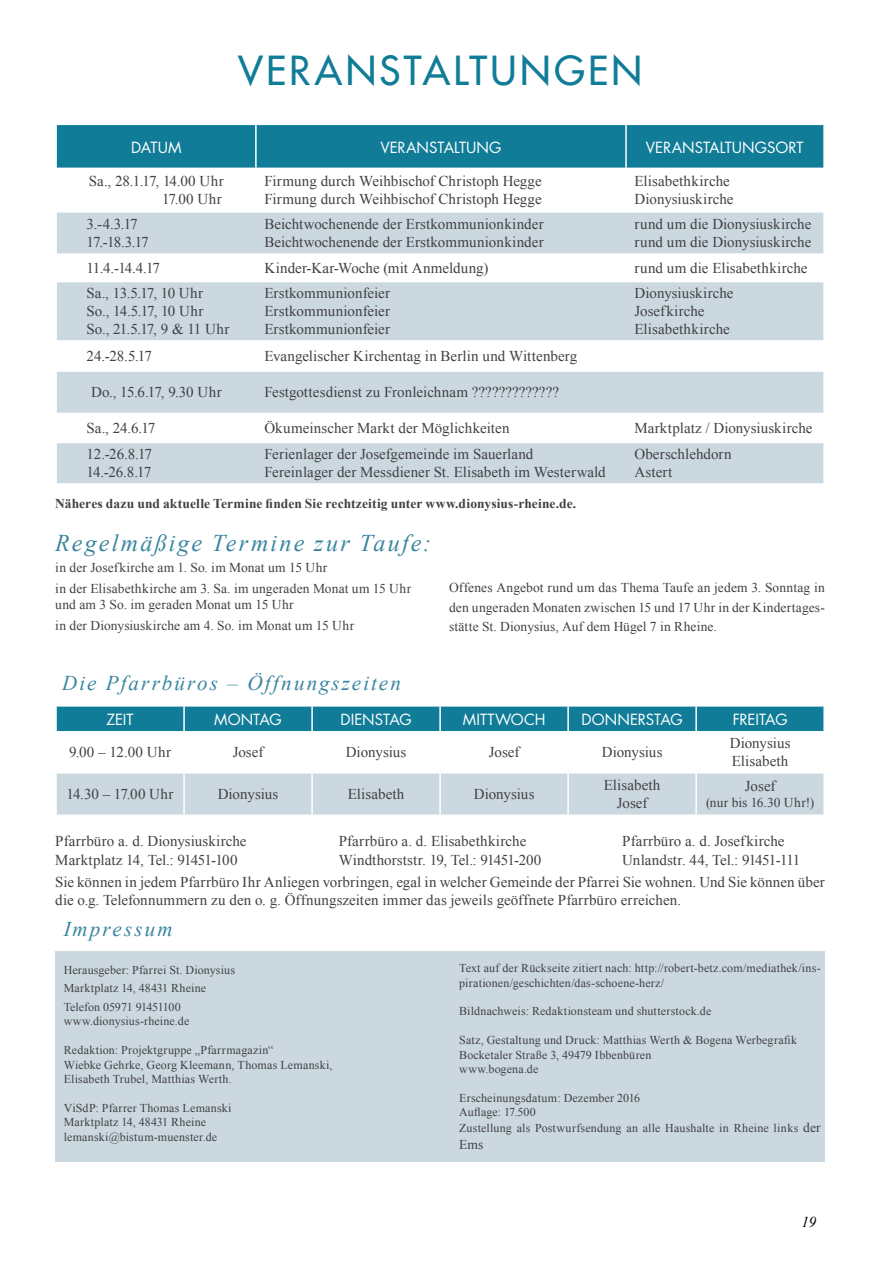
<style>
.page{position:relative;width:893px;height:1263px;background:#fff}
.page>*{position:absolute;margin:0;border:0;box-sizing:border-box;transform-origin:0 0}
.t1{font:500 39px "Futura Std";letter-spacing:.085em;color:#107c97}
.t2{font:italic 24px "Times New Roman";letter-spacing:.095em;color:#39859f}
.t3{font:italic 21px "Times New Roman";letter-spacing:.1em;color:#39859f}
.t4{font:15px/18px "Times New Roman";letter-spacing:.005em;color:#414042}
.t5{font:15px "Futura Std";color:#fff}
.t6{font:15px/18px "Times New Roman";letter-spacing:-.02em;color:#414042}
.t7{font:15px/18px "Times New Roman";letter-spacing:-.045em;color:#414042}
.t8{font:italic 15px "Times New Roman";color:#000}
.t9{font:13.5px/21px "Times New Roman";letter-spacing:.01em;color:#414042}
.t10{font:700 13.5px "Times New Roman";letter-spacing:.005em;color:#414042}
.t11{font:12px/14.4px "Times New Roman";letter-spacing:.015em;color:#414042}
.s1{font-size:13.5px}
</style>
<div class="page">
<div style="left:55px;top:951px;width:770px;height:211px;background:#cbd8e0"></div>
<div style="left:57px;top:125px;width:766px;height:43px;background:#107c97"></div>
<svg style="left:57px;top:213px;width:766px;height:270px;fill:#cbd8e0"></svg>
<hr style="left:255px;top:125px;width:2px;height:43px;background:#fff">
<hr style="left:625px;top:125px;width:2px;height:43px;background:#fff">
<div style="left:57px;top:707px;width:766px;height:24px;background:#107c97"></div>
<div style="left:57px;top:773px;width:766px;height:41px;background:#cbd8e0"></div>
<hr style="left:183px;top:773px;width:2px;height:41px;background:#fff">
<hr style="left:311px;top:773px;width:2px;height:41px;background:#fff">
<hr style="left:439px;top:773px;width:2px;height:41px;background:#fff">
<hr style="left:567px;top:773px;width:2px;height:41px;background:#fff">
<hr style="left:695px;top:773px;width:2px;height:41px;background:#fff">
<hr style="left:183px;top:707px;width:2px;height:24px;background:#fff">
<hr style="left:311px;top:707px;width:2px;height:24px;background:#fff">
<hr style="left:439px;top:707px;width:2px;height:24px;background:#fff">
<hr style="left:567px;top:707px;width:2px;height:24px;background:#fff">
<hr style="left:695px;top:707px;width:2px;height:24px;background:#fff">
<h1 class="t1" style="left:238px;top:46px;width:405px">VERANSTALTUNGEN</h1>
<p class="t5" style="left:131px;top:137px;width:52px">DATUM</p>
<p class="t5" style="left:380px;top:137px;width:123px">VERANSTALTUNG</p>
<p class="t5" style="left:646px;top:137px;width:159px">VERANSTALTUNGSORT</p>
<p class="t4" style="left:89px;top:172px;width:136px;text-align:right">Sa., 28.1.17, 14.00 Uhr<br>17.00 Uhr</p>
<p class="t4" style="left:264px;top:172px;width:279px">Firmung durch Weihbischof Christoph Hegge<br>Firmung durch Weihbischof Christoph Hegge</p>
<p class="t4" style="left:634px;top:172px;width:101px">Elisabethkirche<br>Dionysiuskirche</p>
<p class="t4" style="left:87px;top:215px;width:64px">3.-4.3.17<br>17.-18.3.17</p>
<p class="t4" style="left:264px;top:215px;width:281px">Beichtwochenende der Erstkommunionkinder<br>Beichtwochenende der Erstkommunionkinder</p>
<p class="t4" style="left:634px;top:215px;width:178px">rund um die Dionysiuskirche rund um die Dionysiuskirche</p>
<p class="t4" style="left:87px;top:259px;width:75px">11.4.-14.4.17</p>
<p class="t4" style="left:264px;top:259px;width:225px">Kinder-Kar-Woche (mit Anmeldung)</p>
<p class="t4" style="left:634px;top:259px;width:175px">rund um die Elisabethkirche</p>
<p class="t6" style="left:87px;top:284px;width:144px">Sa., 13.5.17, 10 Uhr<br>So., 14.5.17, 10 Uhr<br>So., 21.5.17, 9 &amp; 11 Uhr</p>
<p class="t4" style="left:264px;top:284px;width:127px;text-align:justify">Erstkommunionfeier Erstkommunionfeier Erstkommunionfeier</p>
<p class="t4" style="left:634px;top:284px;width:101px">Dionysiuskirche<br>Josefkirche<br>Elisabethkirche</p>
<p class="t4" style="left:87px;top:347px;width:67px">24.-28.5.17</p>
<p class="t4" style="left:264px;top:347px;width:315px">Evangelischer Kirchentag in Berlin und Wittenberg</p>
<p class="t4" style="left:91px;top:383px;width:132px">Do., 15.6.17, 9.30 Uhr</p>
<p class="t4" style="left:264px;top:383px;width:296px">Festgottesdienst zu Fronleichnam ?????????????</p>
<p class="t4" style="left:87px;top:419px;width:70px">Sa., 24.6.17</p>
<p class="t4" style="left:264px;top:419px;width:247px">Ökumeinscher Markt der Möglichkeiten</p>
<p class="t4" style="left:634px;top:419px;width:179px">Marktplatz / Dionysiuskirche</p>
<p class="t7" style="left:87px;top:445px;width:67px">12.-26.8.17<br>14.-26.8.17</p>
<p class="t4" style="left:264px;top:445px;width:343px">Ferienlager der Josefgemeinde im Sauerland<br>Fereinlager der Messdiener St. Elisabeth im Westerwald</p>
<p class="t4" style="left:634px;top:445px;width:99px">Oberschlehdorn<br>Astert</p>
<p class="t10" style="left:55px;top:494px;width:523px">Näheres dazu und aktuelle Termine finden Sie rechtzeitig unter www.dionysius-rheine.de.</p>
<h2 class="t2" style="left:55px;top:526px;width:377px">Regelmäßige Termine zur Taufe:</h2>
<p class="t9" style="left:55px;top:557px;width:357px">in der Josefkirche am 1. So. im Monat um 15 Uhr<br>in der Elisabethkirche am 3. Sa. im ungeraden Monat um 15 Uhr</p>
<p class="t9" style="left:55px;top:594px;width:300px">und am 3 So. im geraden Monat um 15 Uhr<br>in der Dionysiuskirche am 4. So. im Monat um 15 Uhr</p>
<p class="t9" style="left:449px;top:578px;width:377px;line-height:19.5px;text-align:justify">Offenes Angebot rund um das Thema Taufe an jedem 3. Sonntag in den ungeraden Monaten zwischen 15 und 17 Uhr in der Kindertages&shy;stätte St. Dionysius, Auf dem Hügel 7 in Rheine.</p>
<h3 class="t3" style="left:62px;top:668px;width:340px">Die Pfarrbüros – Öffnungszeiten</h3>
<p class="t5" style="left:106px;top:710px;width:29px">ZEIT</p>
<p class="t5" style="left:214px;top:710px;width:69px">MONTAG</p>
<p class="t5" style="left:340px;top:710px;width:73px">DIENSTAG</p>
<p class="t5" style="left:463px;top:710px;width:84px">MITTWOCH</p>
<p class="t5" style="left:581px;top:710px;width:103px">DONNERSTAG</p>
<p class="t5" style="left:733px;top:710px;width:56px">FREITAG</p>
<p class="t4" style="left:69px;top:742px;width:104px">9.00 – 12.00 Uhr</p>
<p class="t4" style="left:233px;top:742px;width:32px">Josef</p>
<p class="t4" style="left:346px;top:742px;width:62px">Dionysius</p>
<p class="t4" style="left:489px;top:742px;width:32px">Josef</p>
<p class="t4" style="left:602px;top:742px;width:62px">Dionysius</p>
<p class="t4" style="left:730px;top:733px;width:62px">Dionysius<br>Elisabeth</p>
<p class="t4" style="left:66px;top:785px;width:109px">14.30 – 17.00 Uhr</p>
<p class="t4" style="left:218px;top:785px;width:62px">Dionysius</p>
<p class="t4" style="left:348px;top:785px;width:58px">Elisabeth</p>
<p class="t4" style="left:474px;top:785px;width:62px">Dionysius</p>
<p class="t4" style="left:604px;top:776px;width:58px;text-align:center">Elisabeth<br>Josef</p>
<p class="t4" style="left:745px;top:777px;width:32px">Josef</p>
<p class="t9" style="left:706px;top:792px;width:110px">(nur bis 16.30 Uhr!)</p>
<p class="t4" style="left:55px;top:831px;width:193px;line-height:19.5px">Pfarrbüro a. d. Dionysiuskirche<br>Marktplatz 14, Tel.: 91451-100</p>
<p class="t4" style="left:339px;top:831px;width:204px;line-height:19.5px">Pfarrbüro a. d. Elisabethkirche<br>Windthorststr. 19, Tel.: 91451-200</p>
<p class="t4" style="left:622px;top:831px;width:179px;line-height:19.5px">Pfarrbüro a. d. Josefkirche<br>Unlandstr. 44, Tel.: 91451-111</p>
<p class="t4" style="left:55px;top:872px;width:771px">Sie können in jedem Pfarrbüro Ihr Anliegen vorbringen, egal in welcher Gemeinde der Pfarrei Sie wohnen. Und Sie können über die o.g. Telefonnummern zu den o. g. Öffnungszeiten immer das jeweils geöffnete Pfarrbüro erreichen.</p>
<h3 class="t3" style="left:64px;top:915px;width:110px">Impressum</h3>
<p class="t11" style="left:64px;top:960px;width:173px;line-height:18.6px">Herausgeber: Pfarrei St. Dionysius<br>Marktplatz 14, 48431 Rheine<br>Telefon 05971 91451100</p>
<p class="t11" style="left:64px;top:1014px;width:127px">www.dionysius-rheine.de</p>
<p class="t11" style="left:64px;top:1043px;width:270px">Redaktion: Projektgruppe „Pfarrmagazin“<br>Wiebke Gehrke, Georg Kleemann, Thomas Lemanski,<br>Elisabeth Trubel, Matthias Werth.</p>
<p class="t11" style="left:64px;top:1100px;width:169px">ViSdP: Pfarrer Thomas Lemanski<br>Marktplatz 14, 48431 Rheine lemanski@bistum-muenster.de</p>
<p class="t11" style="left:459px;top:961px;width:363px">Text auf der Rückseite zitiert nach: http://robert-betz.com/mediathek/ins&shy;pirationen/geschichten/das-schoene-herz/</p>
<p class="t11" style="left:459px;top:1004px;width:254px">Bildnachweis: Redaktionsteam und shutterstock.de</p>
<p class="t11" style="left:459px;top:1033px;width:339px">Satz, Gestaltung und Druck: Matthias Werth &amp; Bogena Werbegrafik<br>Bocketaler Straße 3, 49479 Ibbenbüren<br>www.bogena.de</p>
<p class="t11" style="left:459px;top:1090px;width:182px">Erscheinungsdatum: Dezember 2016<br>Auflage: 17.500</p>
<p class="t11" style="left:459px;top:1121px;width:363px">Zustellung als Postwurfsendung an alle Haushalte in Rheine links <span class="s1">der</span></p>
<p class="t9" style="left:459px;top:1133px;width:26px">Ems</p>
<p class="t8" style="left:801px;top:1211px;width:16px">19</p>
</div>
